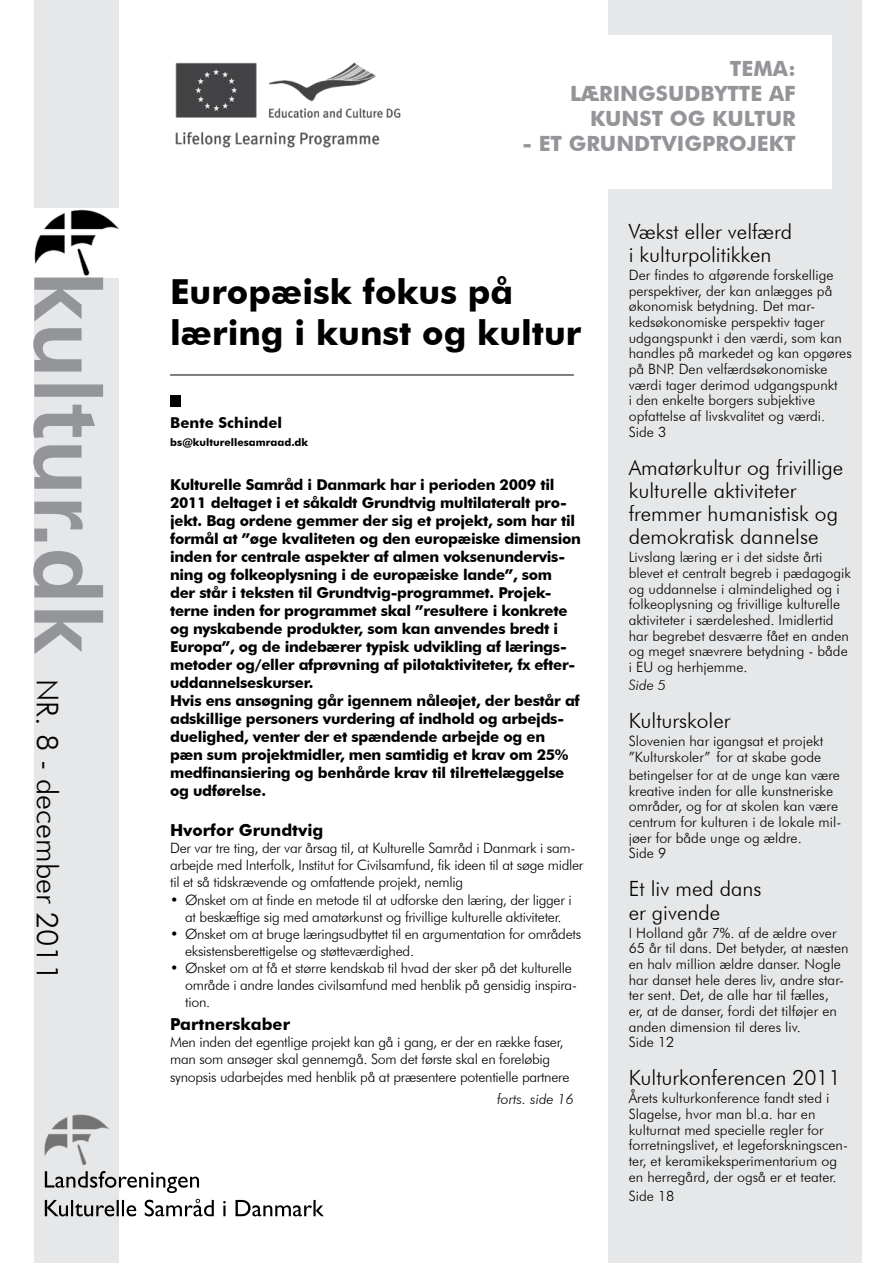
<style>
.page{position:relative;width:893px;height:1263px;background:#fff}
.page>*{position:absolute;margin:0;border:0;box-sizing:border-box;transform-origin:0 0}
.t1{font:700 34.5px/41.4px "Futura BT";color:#000}
.t2{font:300 30px "Futura BT";color:#000}
.t3{font:300 21px/23.1px "Futura BT";color:#000}
.t4{font:700 21px/25.2px "Futura BT";color:#939598;text-align:right}
.t5{font:700 16.5px "Futura BT";color:#000}
.t6{font:300 16.5px "Futura BT";color:#000}
.t7{font:700 15px/18px "Futura BT";letter-spacing:-.02em;color:#000}
.t8{font:700 15px "Futura BT";color:#000}
.t9{font:300 14.25px/15.6px "Futura BT";color:#000}
.t10{font:300 14.25px/17.1px "Futura BT";letter-spacing:-.02em;color:#000}
.t11{font:italic 300 14.25px "Futura BT";color:#000}
.t12{font:700 10.5px "Futura BT";color:#000}
</style>
<div class="page">
<div style="left:608px;top:0;width:254px;height:1263px;background:#e6e7e8"></div>
<div style="left:34px;top:0;width:85px;height:1263px;background:#e6e7e8"></div>
<img style="left:34px;top:208px;width:85px;height:69px">
<svg style="left:33px;top:277px;width:70px;height:377px"></svg>
<div style="left:145px;top:35px;width:686px;height:154px;background:#fff"></div>
<img style="left:44px;top:1114px;width:66px;height:52px">
<svg style="left:45px;top:1171px;width:154px;height:22px"></svg>
<svg style="left:45px;top:1199px;width:279px;height:17px"></svg>
<hr style="left:170px;top:375px;width:404px;height:1px;background:#000">
<div style="left:170px;top:396px;width:10px;height:11px;background:#000"></div>
<img style="left:175px;top:62px;width:226px;height:86px">
<h2 class="t2" style="left:66px;top:679px;width:304px;rotate:90deg">NR. 8 - december 2011</h2>
<h3 class="t4" style="left:570px;top:55px;width:227px">TEMA:<br>LÆRINGSUDBYTTE AF<br>KUNST OG KULTUR</h3>
<h3 class="t4" style="left:522px;top:131px;width:275px">- ET GRUNDTVIGPROJEKT</h3>
<h1 class="t1" style="left:170px;top:270px;width:413px">Europæisk fokus på læring i kunst og kultur</h1>
<p class="t8" style="left:170px;top:414px;width:113px">Bente Schindel</p>
<p class="t12" style="left:170px;top:436px;width:139px">bs@kulturellesamraad.dk</p>
<p class="t7" style="left:170px;top:475px;width:412px">Kulturelle Samråd i Danmark har i perioden 2009 til 2011 deltaget i et såkaldt Grundtvig multilateralt pro&shy;jekt. Bag ordene gemmer der sig et projekt, som har til formål at ”øge kvaliteten og den europæiske dimension inden for centrale aspekter af almen voksenundervis&shy;ning og folkeoplysning i de europæiske lande”, som der står i teksten til Grundtvig-programmet. Projek&shy;terne inden for programmet skal ”resultere i konkrete og nyskabende produkter, som kan anvendes bredt i Europa”, og de indebærer typisk udvikling af lærings&shy;metoder og/eller afprøvning af pilotaktiviteter, fx efter&shy;uddannelseskurser.<br>Hvis ens ansøgning går igennem nåleøjet, der består af adskillige personers vurdering af indhold og arbejds&shy;duelighed, venter der et spændende arbejde og en pæn sum projektmidler, men samtidig et krav om 25% medfinansiering og benhårde krav til tilrettelæggelse og udførelse.</p>
<p class="t5" style="left:170px;top:820px;width:155px">Hvorfor Grundtvig</p>
<p class="t10" style="left:170px;top:839px;width:415px">Der var tre ting, der var årsag til, at Kulturelle Samråd i Danmark i sam&shy;arbejde med Interfolk, Institut for Civilsamfund, fik ideen til at søge midler til et så tidskrævende og omfattende projekt, nemlig</p>
<p class="t10" style="left:170px;top:891px;width:403px;text-align:center">• Ønsket om at finde en metode til at udforske den læring, der ligger i at beskæftige sig med amatørkunst og frivillige kulturelle aktiviteter.</p>
<p class="t10" style="left:185px;top:925px;width:398px;text-indent:-15px">• Ønsket om at bruge læringsudbyttet til en argumentation for områdets eksistensberettigelse og støtteværdighed.</p>
<p class="t10" style="left:185px;top:959px;width:393px;text-indent:-15px">• Ønsket om at få et større kendskab til hvad der sker på det kulturelle område i andre landes civilsamfund med henblik på gensidig inspira&shy;tion.</p>
<p class="t5" style="left:170px;top:1014px;width:121px">Partnerskaber</p>
<p class="t10" style="left:170px;top:1033px;width:401px">Men inden det egentlige projekt kan gå i gang, er der en række faser, man som ansøger skal gennemgå. Som det første skal en foreløbig synopsis udarbejdes med henblik på at præsentere potentielle partnere</p>
<p class="t11" style="left:497px;top:1090px;width:78px">forts. side 16</p>
<h3 class="t3" style="left:629px;top:220px;width:165px">Vækst eller velfærd i kulturpolitikken</h3>
<p class="t9" style="left:629px;top:267px;width:225px">Der findes to afgørende forskellige perspektiver, der kan anlægges på økonomisk betydning. Det mar&shy;kedsøkonomiske perspektiv tager udgangspunkt i den værdi, som kan handles på markedet og kan opgøres på BNP. Den velfærdsøkonomiske værdi tager derimod udgangspunkt<br>i den enkelte borgers subjektive opfattelse af livskvalitet og værdi.<br>Side 3</p>
<h3 class="t3" style="left:629px;top:456px;width:216px">Amatørkultur og frivillige kulturelle aktiviteter fremmer humanistisk og demokratisk dannelse</h3>
<p class="t9" style="left:629px;top:549px;width:224px">Livslang læring er i det sidste årti blevet et centralt begreb i pædagogik og uddannelse i almindelighed og i folkeoplysning og frivillige kulturelle aktiviteter i særdeleshed. Imidlertid har begrebet desværre fået en anden og meget snævrere betydning - både i EU og herhjemme.</p>
<p class="t11" style="left:629px;top:676px;width:39px">Side 5</p>
<h3 class="t3" style="left:629px;top:709px;width:103px">Kulturskoler</h3>
<p class="t9" style="left:629px;top:733px;width:196px">Slovenien har igangsat et projekt ”Kulturskoler” for at skabe gode</p>
<p class="t9" style="left:629px;top:767px;width:214px">betingelser for at de unge kan være kreative inden for alle kunstneriske områder, og for at skolen kan være centrum for kulturen i de lokale mil&shy;jøer for både unge og ældre.<br>Side 9</p>
<h3 class="t3" style="left:629px;top:877px;width:134px">Et liv med dans er givende</h3>
<p class="t9" style="left:629px;top:924px;width:221px">I Holland går 7%. af de ældre over<br>65 år til dans. Det betyder, at næsten en halv million ældre danser. Nogle har danset hele deres liv, andre star&shy;ter sent. Det, de alle har til fælles,<br>er, at de danser, fordi det tilføjer en anden dimension til deres liv.<br>Side 12</p>
<h3 class="t3" style="left:629px;top:1066px;width:214px">Kulturkonferencen 2011</h3>
<p class="t9" style="left:629px;top:1090px;width:221px">Årets kulturkonference fandt sted i Slagelse, hvor man bl.a. har en kulturnat med specielle regler for forretningslivet, et legeforskningscen&shy;ter, et keramikeksperimentarium og en herregård, der også er et teater.</p>
<p class="t9" style="left:629px;top:1188px;width:47px">Side 18</p>
<p class="t6" style="left:775px;top:1174px;width:11px">1</p>
</div>
